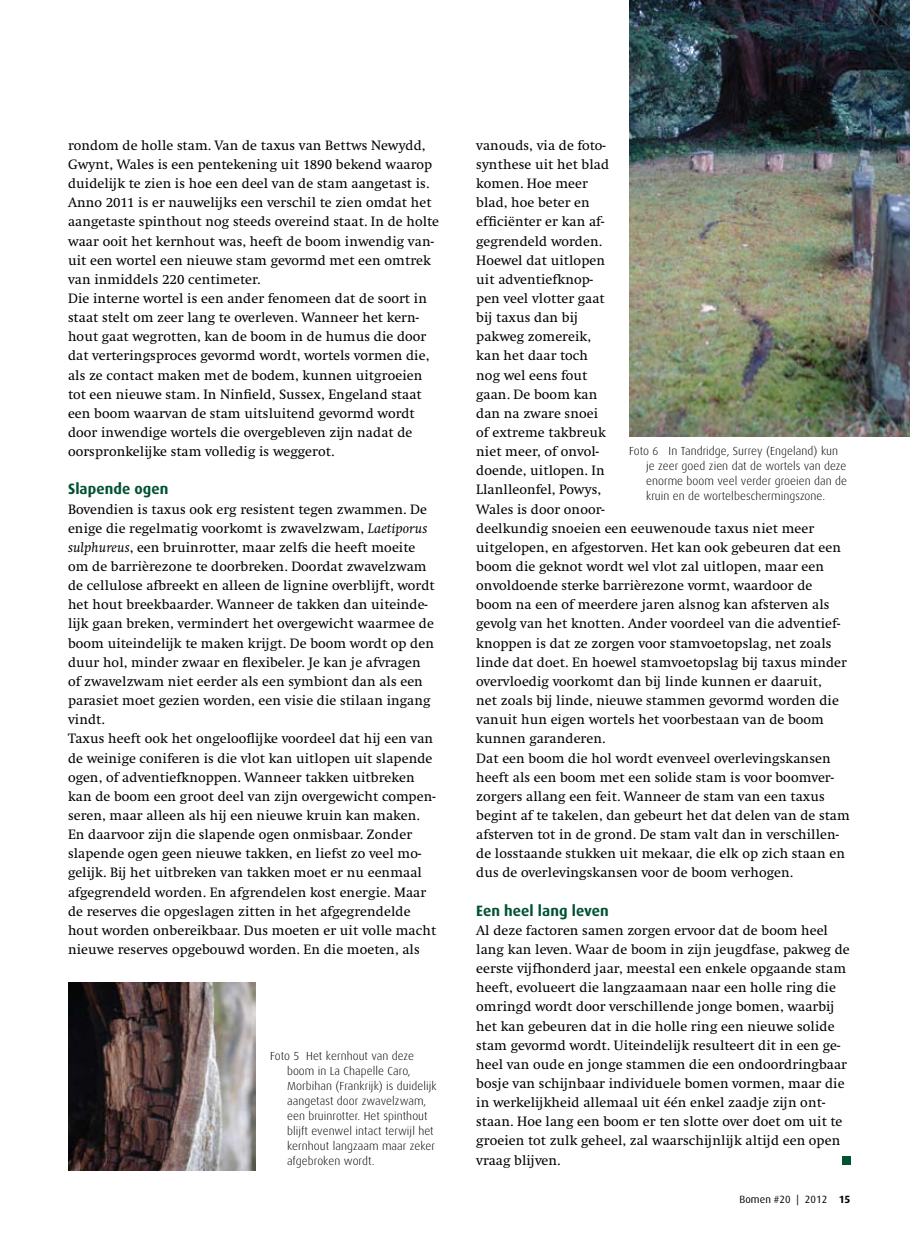
<style>
.page{position:relative;width:910px;height:1234px;background:#fff}
.page>*{position:absolute;margin:0;border:0;box-sizing:border-box;transform-origin:0 0}
.t1{font:700 15px "Dax";letter-spacing:.005em;color:#005231}
.t2{font:14.1px/19.2px "Swift EF";letter-spacing:.005em;color:#000}
.t3{font:300 11.7px/15px "Dax";letter-spacing:.005em;color:#000}
.t4{font:10.5px "Dax";letter-spacing:.005em;color:#000}
.s1{font-style:italic}
.s2{font-weight:700}
</style>
<div class="page">
<img style="left:629px;top:0;width:281px;height:436px">
<img style="left:68px;top:982px;width:187px;height:187px">
<div style="left:842px;top:1155px;width:8px;height:9px;background:#005231"></div>
<p class="t2" style="left:68px;top:136px;width:373px">rondom de holle stam. Van de taxus van Bettws Newydd, Gwynt, Wales is een pentekening uit 1890 bekend waarop duidelijk te zien is hoe een deel van de stam aangetast is.<br>Anno 2011 is er nauwelijks een verschil te zien omdat het aangetaste spinthout nog steeds overeind staat. In de holte waar ooit het kernhout was, heeft de boom inwendig van&shy;uit een wortel een nieuwe stam gevormd met een omtrek van inmiddels 220 centimeter.<br>Die interne wortel is een ander fenomeen dat de soort in staat stelt om zeer lang te overleven. Wanneer het kern&shy;hout gaat wegrotten, kan de boom in de humus die door dat verteringsproces gevormd wordt, wortels vormen die, als ze contact maken met de bodem, kunnen uitgroeien tot een nieuwe stam. In Ninfield, Sussex, Engeland staat een boom waarvan de stam uitsluitend gevormd wordt door inwendige wortels die overgebleven zijn nadat de oorspronkelijke stam volledig is weggerot.</p>
<p class="t1" style="left:68px;top:480px;width:102px">Slapende ogen</p>
<p class="t2" style="left:68px;top:499px;width:370px">Bovendien is taxus ook erg resistent tegen zwammen. De enige die regelmatig voorkomt is zwavelzwam, <span class="s1">Laetiporus sulphureus</span>, een bruinrotter, maar zelfs die heeft moeite om de barrièrezone te doorbreken. Doordat zwavelzwam de cellulose afbreekt en alleen de lignine overblijft, wordt het hout breekbaarder. Wanneer de takken dan uiteinde&shy;lijk gaan breken, vermindert het overgewicht waarmee de boom uiteindelijk te maken krijgt. De boom wordt op den duur hol, minder zwaar en flexibeler. Je kan je afvragen of zwavelzwam niet eerder als een symbiont dan als een parasiet moet gezien worden, een visie die stilaan ingang vindt.<br>Taxus heeft ook het ongelooflijke voordeel dat hij een van de weinige coniferen is die vlot kan uitlopen uit slapende ogen, of adventiefknoppen. Wanneer takken uitbreken kan de boom een groot deel van zijn overgewicht compen&shy;seren, maar alleen als hij een nieuwe kruin kan maken.<br>En daarvoor zijn die slapende ogen onmisbaar. Zonder slapende ogen geen nieuwe takken, en liefst zo veel mo&shy;gelijk. Bij het uitbreken van takken moet er nu eenmaal afgegrendeld worden. En afgrendelen kost energie. Maar de reserves die opgeslagen zitten in het afgegrendelde hout worden onbereikbaar. Dus moeten er uit volle macht nieuwe reserves opgebouwd worden. En die moeten, als</p>
<p class="t3" style="left:287px;top:1047px;width:151px;text-indent:-17px">Foto 5 Het kernhout van deze boom in La Chapelle Caro,<br>Morbihan (Frankrijk) is duidelijk aangetast door zwavelzwam, een bruinrotter. Het spinthout blijft evenwel intact terwijl het kernhout langzaam maar zeker afgebroken wordt.</p>
<p class="t2" style="left:476px;top:136px;width:375px">vanouds, via de foto-<br>synthese uit het blad<br>komen. Hoe meer<br>blad, hoe beter en<br>efficiënter er kan af-<br>gegrendeld worden.<br>Hoewel dat uitlopen<br>uit adventiefknop-<br>pen veel vlotter gaat<br>bij taxus dan bij<br>pakweg zomereik,<br>kan het daar toch<br>nog wel eens fout<br>gaan. De boom kan<br>dan na zware snoei<br>of extreme takbreuk<br>niet meer, of onvol-<br>doende, uitlopen. In<br>Llanlleonfel, Powys,<br>Wales is door onoor-<br>deelkundig snoeien een eeuwenoude taxus niet meer uitgelopen, en afgestorven. Het kan ook gebeuren dat een boom die geknot wordt wel vlot zal uitlopen, maar een onvoldoende sterke barrièrezone vormt, waardoor de boom na een of meerdere jaren alsnog kan afsterven als gevolg van het knotten. Ander voordeel van die adventief&shy;knoppen is dat ze zorgen voor stamvoetopslag, net zoals linde dat doet. En hoewel stamvoetopslag bij taxus minder overvloedig voorkomt dan bij linde kunnen er daaruit,<br>net zoals bij linde, nieuwe stammen gevormd worden die vanuit hun eigen wortels het voorbestaan van de boom kunnen garanderen.<br>Dat een boom die hol wordt evenveel overlevingskansen heeft als een boom met een solide stam is voor boomver&shy;zorgers allang een feit. Wanneer de stam van een taxus begint af te takelen, dan gebeurt het dat delen van de stam afsterven tot in de grond. De stam valt dan in verschillen&shy;de losstaande stukken uit mekaar, die elk op zich staan en dus de overlevingskansen voor de boom verhogen.</p>
<p class="t1" style="left:476px;top:901px;width:134px">Een heel lang leven</p>
<p class="t2" style="left:476px;top:920px;width:375px">Al deze factoren samen zorgen ervoor dat de boom heel lang kan leven. Waar de boom in zijn jeugdfase, pakweg de eerste vijfhonderd jaar, meestal een enkele opgaande stam heeft, evolueert die langzaamaan naar een holle ring die omringd wordt door verschillende jonge bomen, waarbij het kan gebeuren dat in die holle ring een nieuwe solide stam gevormd wordt. Uiteindelijk resulteert dit in een ge&shy;heel van oude en jonge stammen die een ondoordringbaar bosje van schijnbaar individuele bomen vormen, maar die in werkelijkheid allemaal uit één enkel zaadje zijn ont&shy;staan. Hoe lang een boom er ten slotte over doet om uit te groeien tot zulk geheel, zal waarschijnlijk altijd een open vraag blijven.</p>
<p class="t3" style="left:646px;top:444px;width:202px;text-indent:-17px">Foto 6 In Tandridge, Surrey (Engeland) kun je zeer goed zien dat de wortels van deze enorme boom veel verder groeien dan de kruin en de wortelbeschermingszone.</p>
<p class="t4" style="left:739px;top:1193px;width:113px">Bomen #20 | 2012 <span class="s2">15</span></p>
</div>
